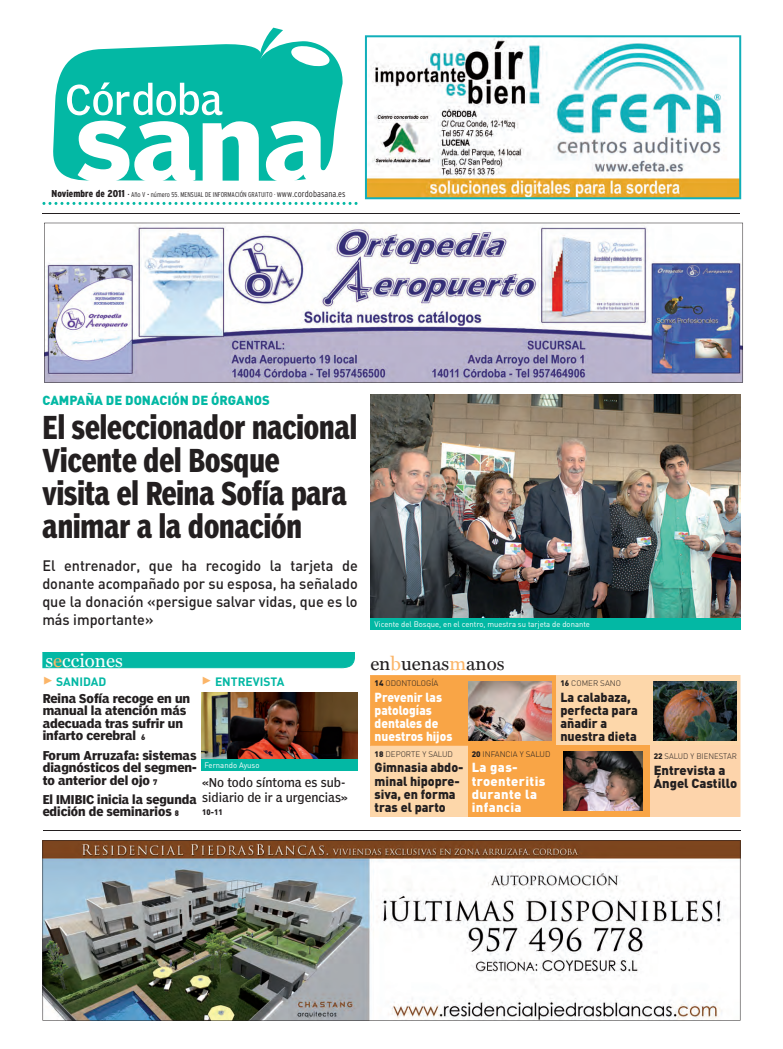
<style>
.page{position:relative;width:783px;height:1049px;background:#fff}
.page>*{position:absolute;margin:0;border:0;box-sizing:border-box;transform-origin:0 0}
.t1{font:31px/33px "Poynter Agate One Bold Con";color:#231f20;scale:.85 1}
.t2{font:19px "Home";color:#231f20}
.t3{font:19px "Home";color:#fff}
.t4{font:500 15px/18px "DIN";color:#231f20;text-align:justify;scale:.96 1}
.t5{font:900 13px/13.2px "DIN";color:#231f20;scale:.96 1}
.t6{font:900 13px/13.2px "DIN";color:#fff;scale:.92 1}
.t7{font:900 13px/13.2px "DIN";letter-spacing:.03em;color:#fff}
.t8{font:900 13px "DIN";color:#03b8a4}
.t9{font:900 13px/13.2px "DIN";color:#231f20}
.t10{font:700 12px/12.5px "Poynter Agate One";color:#231f20;scale:.96 1}
.t11{font:condensed 12px/14.4px "Poynter Agate One";color:#231f20}
.t12{font:700 12px/12.5px "Poynter Agate One";color:#231f20;scale:.94 1}
.t13{font:700 12px "DIN";color:#03b8a4}
.t14{font:300 8px "DIN";color:#231f20}
.t15{font:8px "DIN";color:#fff;scale:.96 1}
.t16{font:8px "DIN";color:#fff}
.t17{font:900 8px "DIN";color:#231f20;scale:.96 1}
.t18{font:300 condensed 7px "Interstate";color:#231f20}
.s1{font-weight:900;font-size:10px}
.s2{font-size:9px}
.s3{color:#fbb568}
.s4{font-family:"DIN";font-weight:900;font-size:8px}
.s5{font-weight:900}
</style>
<div class="page">
<svg style="left:42px;top:202px;width:315px;height:3px"></svg>
<svg style="left:370px;top:675px;width:370px;height:142px;background:#fac78e"></svg>
<svg style="left:53px;top:44px;width:290px;height:136px;background:#26c1b0"></svg>
<svg style="left:67px;top:82px;width:155px;height:33px"></svg>
<svg style="left:78px;top:121px;width:249px;height:60px"></svg>
<svg style="left:253px;top:28px;width:76px;height:42px"></svg>
<svg style="left:365px;top:35px;width:376px;height:164px"></svg>
<img style="left:370px;top:394px;width:370px;height:224px">
<div style="left:370px;top:618px;width:370px;height:12px;background:#03b8a4"></div>
<svg style="left:42px;top:652px;width:313px;height:16px;background:#05b8a4"></svg>
<img style="left:201px;top:692px;width:156px;height:67px">
<div style="left:201px;top:759px;width:156px;height:12px;background:#03b8a4"></div>
<hr style="left:43px;top:830px;width:697px;height:1px;background:#231f20">
<img style="left:653px;top:681px;width:83px;height:59px">
<div style="left:469px;top:745px;width:181px;height:72px;background:#f9a546"></div>
<img style="left:563px;top:751px;width:79px;height:59px">
<img style="left:469px;top:681px;width:82px;height:59px">
<hr style="left:42px;top:213px;width:698px;height:1px;background:#231f20">
<img style="left:43px;top:840px;width:697px;height:180px">
<svg style="left:44px;top:223px;width:698px;height:160px"></svg>
<p class="t18" style="left:51px;top:192px;width:295px"><span class="s1">Noviembre de 2011</span> • Año V • número 55. MENSUAL DE INFORMACIÓN GRATUITO · <span class="s2">www.cordobasana.es</span></p>
<p class="t8" style="left:43px;top:396px;width:229px">CAMPAÑA DE DONACIÓN DE ÓRGANOS</p>
<p class="t1" style="left:43px;top:413px;width:371px">El seleccionador nacional<br>Vicente del Bosque<br>visita el Reina Sofía para animar a la donación</p>
<p class="t4" style="left:42px;top:558px;width:330px">El entrenador, que ha recogido la tarjeta de donante acompañado por su esposa, ha señalado que la donación «persigue salvar vidas, que es lo más importante»</p>
<p class="t3" style="left:45px;top:653px;width:79px">s<span class="s3">e</span>cciones</p>
<p class="t13" style="left:43px;top:677px;width:65px"><span class="s3">✓</span> SANIDAD</p>
<p class="t13" style="left:201px;top:677px;width:84px"><span class="s3">✓</span> ENTREVISTA</p>
<p class="t10" style="left:43px;top:692px;width:155px">Reina Sofía recoge en un manual la atención más adecuada tras sufrir un infarto cerebral <span class="s4">6</span></p>
<p class="t10" style="left:43px;top:749px;width:162px;text-align:justify">Forum Arruzafa: sistemas diagnósticos del segmen&shy;to anterior del ojo <span class="s4">7</span></p>
<p class="t12" style="left:43px;top:794px;width:165px">El IMIBIC inicia la segunda edición de seminarios <span class="s4">8</span></p>
<p class="t16" style="left:204px;top:762px;width:57px">Fernando Ayuso</p>
<p class="t11" style="left:202px;top:776px;width:147px">«No todo síntoma es sub&shy;sidiario de ir a urgencias»</p>
<p class="t17" style="left:202px;top:809px;width:23px">10-11</p>
<p class="t15" style="left:374px;top:621px;width:226px">Vicente del Bosque, en el centro, muestra su tarjeta de donante</p>
<p class="t2" style="left:370px;top:656px;width:136px">en<span class="s3">b</span>uenas<span class="s3">m</span>anos</p>
<p class="t14" style="left:374px;top:680px;width:65px"><span class="s5">14</span> ODONTOLOGÍA</p>
<p class="t6" style="left:374px;top:691px;width:86px">Prevenir las patologías dentales de nuestros hijos</p>
<p class="t14" style="left:560px;top:680px;width:62px"><span class="s5">16</span> COMER SANO</p>
<p class="t5" style="left:560px;top:691px;width:82px">La calabaza, perfecta para añadir a nuestra dieta</p>
<p class="t14" style="left:374px;top:751px;width:80px"><span class="s5">18</span> DEPORTE Y SALUD</p>
<p class="t14" style="left:653px;top:753px;width:85px"><span class="s5">22</span> SALUD Y BIENESTAR</p>
<p class="t14" style="left:471px;top:751px;width:80px"><span class="s5">20</span> INFANCIA Y SALUD</p>
<p class="t7" style="left:471px;top:762px;width:75px">La gas&shy;troenteritis durante la infancia</p>
<p class="t5" style="left:374px;top:762px;width:94px">Gimnasia abdo&shy;minal hipopre&shy;siva, en forma tras el parto</p>
<p class="t9" style="left:653px;top:764px;width:85px">Entrevista a<br>Ángel Castillo</p>
</div>
